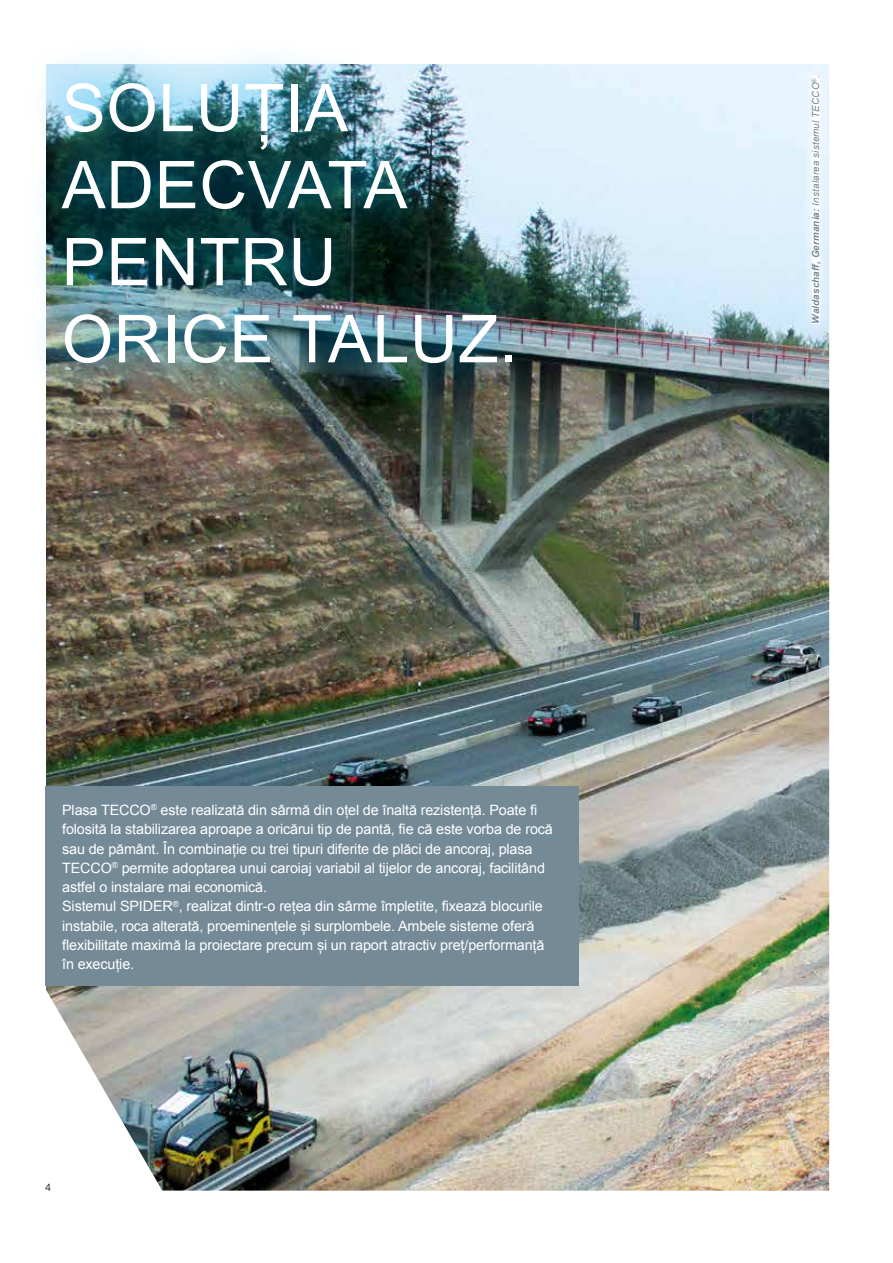
<style>
.page{position:relative;width:893px;height:1263px;background:#fff}
.page>*{position:absolute;margin:0;border:0;box-sizing:border-box;transform-origin:0 0}
.t1{font:66px/76.9px "Arial";letter-spacing:.01em;color:#fff}
.t2{font:14.25px/19.2px "Arial";letter-spacing:-.01em;color:#fff}
.t3{font:italic 9.75px "Arial";letter-spacing:.02em;color:#748a96}
.t4{font:9.75px "Benton Sans";color:#000}
.s1{font-weight:700}
</style>
<div class="page">
<img style="left:46px;top:64px;width:783px;height:1126px">
<div style="left:45px;top:786px;width:534px;height:200px;background:#748a96"></div>
<img style="left:40px;top:56px;width:507px;height:345px">
<div style="left:800px;top:64px;width:31px;height:271px;background:linear-gradient(to bottom,#eef7ff,#d8eefb)"></div>
<div style="left:812px;top:76px;width:7px;height:247px;background:#fff"></div>
<h1 class="t1" style="left:62px;top:70px;width:457px">SOLUȚIA<br>ADECVATA<br>PENTRU<br>ORICE TALUZ.</h1>
<p class="t3" style="left:809px;top:323px;width:249px;rotate:-90deg"><span class="s1">Waldaschaff, Germania:</span> Instalarea sistemul TECCO<sup>®</sup>.</p>
<p class="t2" style="left:62px;top:800px;width:492px">Plasa TECCO<sup>®</sup> este realizată din sârmă din oțel de înaltă rezistență. Poate fi folosită la stabilizarea aproape a oricărui tip de pantă, fie că este vorba de rocă sau de pământ. În combinație cu trei tipuri diferite de plăci de ancoraj, plasa TECCO<sup>®</sup> permite adoptarea unui caroiaj variabil al tijelor de ancoraj, facilitând astfel o instalare mai economică.<br>Sistemul SPIDER<sup>®</sup>, realizat dintr-o rețea din sârme împletite, fixează blocurile instabile, roca alterată, proeminențele și surplombele. Ambele sisteme oferă flexibilitate maximă la proiectare precum și un raport atractiv preț/performanță în execuție.</p>
<p class="t4" style="left:45px;top:1181px;width:7px">4</p>
</div>
